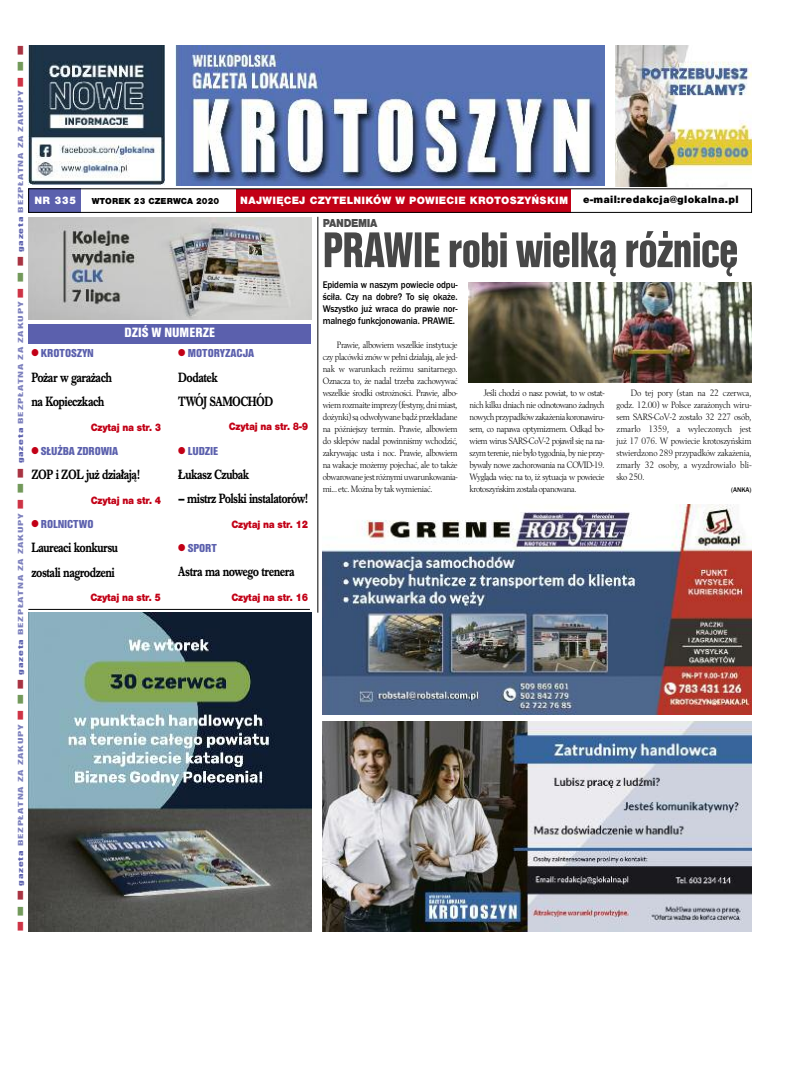
<style>
.page{position:relative;width:794px;height:1092px;background:#fff}
.page>*{position:absolute;margin:0;border:0;box-sizing:border-box;transform-origin:0 0}
.t1{font:700 14px/24.4px "Imprint URWTCE";letter-spacing:-.045em;color:#000;scale:.8 1}
.t2{font:14px "Nimbus San TCE Bla Con";color:#fff}
.t3{font:12px "Nimbus San TCE Bla Con";letter-spacing:-.01em;color:#5b60ad}
.t4{font:900 12px "Nimbus San TCE";letter-spacing:-.035em;color:#4d4d4d;scale:.9 1}
.t5{font:900 11px "Nimbus San TCE";letter-spacing:-.025em;color:#c20016;scale:.9 1}
.t6{font:900 11px "Nimbus San TCE";letter-spacing:.025em;color:#fff}
.t7{font:900 11px "Nimbus San TCE";letter-spacing:.025em;color:#000}
.t8{font:500 10px/12px "Franklin Got URWTCE";letter-spacing:-.01em;color:#000;text-align:justify;scale:.9 1}
.t9{font:9.6px/12px "Berling TCE";letter-spacing:-.03em;color:#000;text-align:justify;scale:.9 1}
.t10{font:900 9px "Nimbus San TCE";letter-spacing:.005em;color:#000}
.t11{font:7.6px "Nimbus San TCE Bla Con";letter-spacing:.065em;color:#7c80bd;scale:1.64 1}
.t12{font:500 7px "Franklin Got URWTCE";color:#000;scale:.95 1}
.s1{color:#ce3345}
.s2{color:#72995a}
.s3{color:#a83342}
.s4{color:#5b60ad}
.s5{color:#c20016}
</style>
<div class="page">
<img style="left:175px;top:46px;width:429px;height:139px">
<img style="left:28px;top:46px;width:136px;height:138px">
<img style="left:615px;top:45px;width:136px;height:141px">
<div style="left:28px;top:188px;width:53px;height:25px;background:#5b60ad"></div>
<div style="left:236px;top:189px;width:335px;height:23px;background:#c20016"></div>
<div style="left:28px;top:188px;width:724px;height:25px;border:1px solid #000"></div>
<div style="left:28px;top:324px;width:283px;height:19px;background:#5b60ad"></div>
<img style="left:28px;top:217px;width:283px;height:102px">
<img style="left:28px;top:612px;width:283px;height:319px">
<img style="left:323px;top:504px;width:428px;height:210px">
<img style="left:323px;top:721px;width:428px;height:210px">
<hr style="left:317px;top:217px;width:1px;height:395px;background:#000">
<hr style="left:28px;top:609px;width:282px;height:1px;background:#000">
<img style="left:468px;top:282px;width:283px;height:100px">
<svg style="left:325px;top:232px;width:313px;height:44px"></svg>
<p class="t11" style="left:16px;top:931px;width:541px;rotate:-90deg"><span class="s1">■</span> <span class="s2">■</span> <span class="s3">■</span> <span class="s4">gazeta</span> BEZPŁATNA ZA ZAKUPY <span class="s1">■</span> <span class="s2">■</span> <span class="s3">■</span> <span class="s4">gazeta</span> BEZPŁATNA ZA ZAKUPY <span class="s1">■</span> <span class="s2">■</span> <span class="s3">■</span> <span class="s4">gazeta</span> BEZPŁATNA ZA ZAKUPY <span class="s1">■</span> <span class="s2">■</span> <span class="s3">■</span> <span class="s4">gazeta</span> BEZPŁATNA ZA ZAKUPY <span class="s1">■</span> <span class="s2">■</span> <span class="s3">■</span></p>
<p class="t6" style="left:35px;top:194px;width:43px">NR 335</p>
<p class="t10" style="left:92px;top:195px;width:129px">WTOREK 23 CZERWCA 2020</p>
<p class="t6" style="left:240px;top:194px;width:329px">NAJWIĘCEJ CZYTELNIKÓW W POWIECIE KROTOSZYŃSKIM</p>
<p class="t7" style="left:583px;top:193px;width:157px">e-mail:redakcja@glokalna.pl</p>
<p class="t4" style="left:323px;top:215px;width:62px">PANDEMIA</p>
<p class="t8" style="left:323px;top:279px;width:151px">Epidemia w naszym powiecie odpu&shy;ściła. Czy na dobre? To się okaże.<br>Wszystko już wraca do prawie nor&shy;malnego funkcjonowania. PRAWIE.</p>
<p class="t9" style="left:323px;top:339px;width:151px;text-indent:14px">Prawie, albowiem wszelkie instytucje czy placówki znów w pełni działają, ale jed&shy;nak w warunkach reżimu sanitarnego.<br>Oznacza to, że nadal trzeba zachowywać wszelkie środki ostrożności. Prawie, albo&shy;wiemrozmaite imprezy(festyny,dnimiast, dożynki) są odwoływane bądź przekładane na późniejszy termin. Prawie, albowiem do sklepów nadal powinniśmy wchodzić, zakrywając usta i noc. Prawie, albowiem na wakacje możemy pojechać, ale to także obwarowane jestróżnymiuwarunkowania&shy;mi... etc. Można by tak wymieniać.</p>
<h1 class="t2" style="left:124px;top:324px;width:92px">DZIŚ W NUMERZE</h1>
<p class="t3" style="left:31px;top:346px;width:64px"><span class="s5">●</span> KROTOSZYN</p>
<h1 class="t1" style="left:31px;top:364px;width:103px">Pożar w garażach na Kopieczkach</h1>
<p class="t5" style="left:91px;top:420px;width:80px">Czytaj na str. 3</p>
<p class="t3" style="left:31px;top:443px;width:88px"><span class="s5">●</span> SŁUŻBA ZDROWIA</p>
<h1 class="t1" style="left:31px;top:462px;width:137px">ZOP i ZOL już działają!</h1>
<p class="t5" style="left:91px;top:493px;width:80px">Czytaj na str. 4</p>
<p class="t3" style="left:31px;top:517px;width:64px"><span class="s5">●</span> ROLNICTWO</p>
<h1 class="t1" style="left:31px;top:535px;width:110px">Laureaci konkursu zostali nagrodzeni</h1>
<p class="t5" style="left:90px;top:591px;width:80px">Czytaj na str. 5</p>
<p class="t3" style="left:178px;top:346px;width:77px"><span class="s5">●</span> MOTORYZACJA</p>
<h1 class="t1" style="left:178px;top:364px;width:120px">Dodatek<br>TWÓJ SAMOCHÓD</h1>
<p class="t5" style="left:229px;top:420px;width:90px">Czytaj na str. 8-9</p>
<p class="t3" style="left:178px;top:443px;width:42px"><span class="s5">●</span> LUDZIE</p>
<h1 class="t1" style="left:178px;top:462px;width:90px">Łukasz Czubak</h1>
<h1 class="t1" style="left:178px;top:486px;width:164px">– mistrz Polski instalatorów!</h1>
<p class="t5" style="left:231px;top:517px;width:87px">Czytaj na str. 12</p>
<p class="t3" style="left:178px;top:541px;width:40px"><span class="s5">●</span> SPORT</p>
<h1 class="t1" style="left:178px;top:559px;width:147px">Astra ma nowego trenera</h1>
<p class="t5" style="left:231px;top:590px;width:87px">Czytaj na str. 16</p>
<p class="t9" style="left:469px;top:387px;width:151px;text-indent:14px">Jeśli chodzi o nasz powiat, to w ostat&shy;nich kilku dniach nie odnotowano żadnych nowychprzypadkówzakażeniakoronawiru&shy;sem, co napawa optymizmem. Odkąd bo&shy;wiem wirus SARS-CoV-2 pojawił się na na&shy;szym terenie, nie było tygodnia, by nie przy&shy;bywały nowe zachorowania na COVID-19.<br>Wygląda więc na to, iż sytuacja w powiecie krotoszyńskim została opanowana.</p>
<p class="t9" style="left:616px;top:387px;width:151px;text-indent:14px">Do tej pory (stan na 22 czerwca, godz. 12.00) w Polsce zarażonych wiru&shy;sem SARS-CoV-2 zostało 32 227 osób, zmarło 1359, a wyleczonych jest już 17 076. W powiecie krotoszyńskim stwierdzono 289 przypadków zakażenia, zmarły 32 osoby, a wyzdrowiało bli&shy;sko 250.</p>
<p class="t12" style="left:731px;top:485px;width:23px">(ANKA)</p>
</div>
